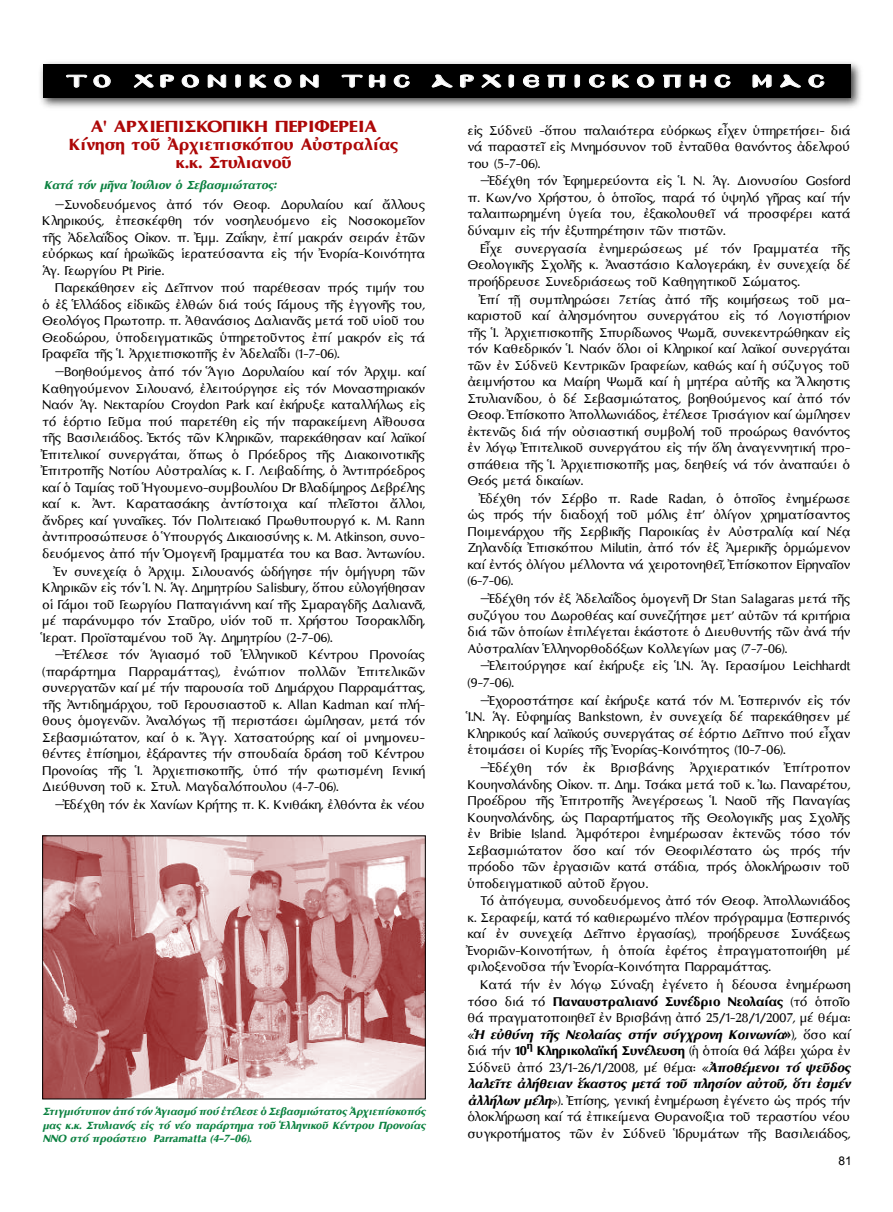
<style>
.page{position:relative;width:893px;height:1212px;background:#fff}
.page>*{position:absolute;margin:0;border:0;box-sizing:border-box;transform-origin:0 0}
.t1{font:700 21px/18px "Mg Optima UC Pol";color:#ad0707;text-align:center;scale:1.14 1}
.t2{font:21px "Mg Byzantine UC Pol Normal";letter-spacing:.22em;color:#fff;scale:1.25 1}
.t3{font:16.5px/16.5px "Mg Optima UC Pol";color:#000;text-align:justify}
.t4{font:italic 700 15px "Mg Optima UC Pol";color:#0b8140}
.t5{font:italic 700 13.5px/13.5px "Mg Optima UC Pol";color:#0b8140;text-align:justify}
.t6{font:12px "Arial";color:#000}
.s1{font-weight:700}
.s2{font-weight:700;font-style:italic}
</style>
<div class="page">
<img style="left:44px;top:838px;width:379px;height:259px">
<div style="left:38px;top:59px;width:827px;height:52px;background:#000;opacity:.75"></div>
<div style="left:43px;top:64px;width:807px;height:33px;background:#000"></div>
<svg style="left:66px;top:74px;width:45px;height:14px"></svg>
<svg style="left:133px;top:74px;width:21px;height:14px"></svg>
<svg style="left:160px;top:74px;width:14px;height:14px"></svg>
<svg style="left:181px;top:74px;width:18px;height:14px"></svg>
<svg style="left:207px;top:74px;width:19px;height:14px"></svg>
<svg style="left:235px;top:74px;width:6px;height:14px"></svg>
<svg style="left:249px;top:74px;width:18px;height:14px"></svg>
<svg style="left:274px;top:74px;width:18px;height:14px"></svg>
<svg style="left:300px;top:74px;width:19px;height:14px"></svg>
<svg style="left:341px;top:74px;width:22px;height:14px"></svg>
<svg style="left:369px;top:74px;width:17px;height:14px"></svg>
<svg style="left:393px;top:74px;width:17px;height:14px"></svg>
<svg style="left:431px;top:74px;width:22px;height:14px"></svg>
<svg style="left:460px;top:74px;width:14px;height:14px"></svg>
<svg style="left:481px;top:74px;width:20px;height:14px"></svg>
<svg style="left:508px;top:74px;width:6px;height:14px"></svg>
<svg style="left:523px;top:74px;width:17px;height:14px"></svg>
<svg style="left:547px;top:74px;width:19px;height:14px"></svg>
<svg style="left:574px;top:74px;width:6px;height:14px"></svg>
<svg style="left:589px;top:74px;width:16px;height:14px"></svg>
<svg style="left:612px;top:74px;width:17px;height:14px"></svg>
<svg style="left:637px;top:74px;width:17px;height:14px"></svg>
<svg style="left:663px;top:74px;width:19px;height:14px"></svg>
<svg style="left:689px;top:74px;width:17px;height:14px"></svg>
<svg style="left:714px;top:74px;width:17px;height:14px"></svg>
<svg style="left:752px;top:74px;width:20px;height:14px"></svg>
<svg style="left:780px;top:74px;width:21px;height:14px"></svg>
<svg style="left:808px;top:74px;width:17px;height:14px"></svg>
<p class="t2" style="left:67px;top:65px;width:610px">το χρονικον τησ αρχιεπισκοπησ μασ</p>
<p class="t1" style="left:69px;top:117px;width:290px">A' ΑΡΧΙΕΠΙΣΚΟΠΙΚΗ ΠΕΡΙΦΕΡΕΙΑ<br>Κίνηση τοῦ Ἀρχιεπισκόπου Αὐστραλίας κ.κ. Στυλιανοῦ</p>
<p class="t4" style="left:44px;top:177px;width:234px">Κατά τόν μῆνα Ἰούλιον ὁ Σεβασμιώτατος:</p>
<p class="t3" style="left:43px;top:196px;width:384px;text-indent:22px">Συνοδευόμενος ἀπό τόν Θεοφ. Δορυλαίου καί ἄλλους Κληρικούς, ἐπεσκέφθη τόν νοσηλευόμενο εἰς Νοσοκομεῖον τῆς Ἀδελαΐδος Οἰκον. π. Ἐμμ. Ζαΐκην, ἐπί μακράν σειράν ἐτῶν εὐόρκως καί ἡρωϊκῶς ἱερατεύσαντα εἰς τήν Ἐνορία-Κοινότητα Ἁγ. Γεωργίου Pt Pirie.</p>
<p class="t3" style="left:43px;top:280px;width:384px;text-indent:13px">Παρεκάθησεν εἰς Δεῖπνον πού παρέθεσαν πρός τιμήν του ὁ ἐξ Ἑλλάδος εἰδικῶς ἐλθών διά τούς Γάμους τῆς ἐγγονῆς του, Θεολόγος Πρωτοπρ. π. Ἀθανάσιος Δαλιανᾶς μετά τοῦ υἱοῦ του Θεοδώρου, ὑποδειγματικῶς ὑπηρετοῦντος ἐπί μακρόν εἰς τά Γραφεῖα τῆς Ἱ. Ἀρχιεπισκοπῆς ἐν Ἀδελαΐδι (1-7-06).</p>
<p class="t3" style="left:64px;top:364px;width:362px">Βοηθούμενος ἀπό τόν Ἅγιο Δορυλαίου καί τόν Ἀρχιμ. καί</p>
<p class="t3" style="left:43px;top:380px;width:384px">Καθηγούμενον Σιλουανό, ἐλειτούργησε εἰς τόν Μοναστηριακόν</p>
<p class="t3" style="left:43px;top:397px;width:384px">Ναόν Ἁγ. Νεκταρίου Croydon Park καί ἐκήρυξε καταλλήλως εἰς</p>
<p class="t3" style="left:43px;top:413px;width:384px">τό ἑόρτιο Γεῦμα πού παρετέθη εἰς τήν παρακείμενη Αἴθουσα</p>
<p class="t3" style="left:43px;top:430px;width:384px">τῆς Βασιλειάδος. Ἐκτός τῶν Κληρικῶν, παρεκάθησαν καί λαϊκοί</p>
<p class="t3" style="left:43px;top:446px;width:384px">Ἐπιτελικοί συνεργάται, ὅπως ὁ Πρόεδρος τῆς Διακοινοτικῆς</p>
<p class="t3" style="left:43px;top:463px;width:384px">Ἐπιτροπῆς Νοτίου Αὐστραλίας κ. Γ. Λειβαδίτης, ὁ Ἀντιπρόεδρος</p>
<p class="t3" style="left:43px;top:479px;width:384px">καί ὁ Ταμίας τοῦ Ἡγουμενο-συμβουλίου Dr Βλαδίμηρος Δεβρέλης</p>
<p class="t3" style="left:43px;top:496px;width:384px">καί κ. Ἀντ. Καρατασάκης ἀντίστοιχα καί πλεῖστοι ἄλλοι,</p>
<p class="t3" style="left:43px;top:512px;width:384px">ἄνδρες καί γυναῖκες. Τόν Πολιτειακό Πρωθυπουργό κ. M. Rann</p>
<p class="t3" style="left:43px;top:529px;width:384px">ἀντιπροσώπευσε ὁ Ὑπουργός Δικαιοσύνης κ. M. Atkinson, συνο-</p>
<p class="t3" style="left:43px;top:545px;width:384px">δευόμενος ἀπό τήν Ὁμογενῆ Γραμματέα του κα Βασ. Ἀντωνίου.</p>
<p class="t3" style="left:55px;top:563px;width:371px">Ἐν συνεχείᾳ ὁ Ἀρχιμ. Σιλουανός ὡδήγησε τήν ὁμήγυρη τῶν</p>
<p class="t3" style="left:43px;top:579px;width:384px">Κληρικῶν εἰς τόν Ἱ. Ν. Ἁγ. Δημητρίου Salisbury, ὅπου εὐλογήθησαν</p>
<p class="t3" style="left:43px;top:596px;width:384px">οἱ Γάμοι τοῦ Γεωργίου Παπαγιάννη καί τῆς Σμαραγδῆς Δαλιανᾶ,</p>
<p class="t3" style="left:43px;top:612px;width:384px">μέ παράνυμφο τόν Σταῦρο, υἱόν τοῦ π. Χρήστου Τσορακλίδη,</p>
<p class="t3" style="left:43px;top:629px;width:292px">Ἱερατ. Προϊσταμένου τοῦ Ἁγ. Δημητρίου (2-7-06).</p>
<p class="t3" style="left:64px;top:647px;width:362px">Ἐτέλεσε τόν Ἁγιασμό τοῦ Ἑλληνικοῦ Κέντρου Προνοίας</p>
<p class="t3" style="left:43px;top:663px;width:384px">(παράρτημα Παρραμάττας), ἐνώπιον πολλῶν Ἐπιτελικῶν</p>
<p class="t3" style="left:43px;top:680px;width:384px">συνεργατῶν καί μέ τήν παρουσία τοῦ Δημάρχου Παρραμάττας,</p>
<p class="t3" style="left:43px;top:696px;width:384px">τῆς Ἀντιδημάρχου, τοῦ Γερουσιαστοῦ κ. Allan Kadman καί πλή-</p>
<p class="t3" style="left:43px;top:713px;width:384px">θους ὁμογενῶν. Ἀναλόγως τῇ περιστάσει ὡμίλησαν, μετά τόν</p>
<p class="t3" style="left:43px;top:729px;width:384px">Σεβασμιώτατον, καί ὁ κ. Ἄγγ. Χατσατούρης καί οἱ μνημονευ-</p>
<p class="t3" style="left:43px;top:746px;width:384px">θέντες ἐπίσημοι, ἐξάραντες τήν σπουδαία δράση τοῦ Κέντρου</p>
<p class="t3" style="left:43px;top:762px;width:384px">Προνοίας τῆς Ἱ. Ἀρχιεπισκοπῆς, ὑπό τήν φωτισμένη Γενική</p>
<p class="t3" style="left:43px;top:779px;width:298px">Διεύθυνση τοῦ κ. Στυλ. Μαγδαλόπουλου (4-7-06).</p>
<p class="t3" style="left:64px;top:796px;width:362px">Ἐδέχθη τόν ἐκ Χανίων Κρήτης π. Κ. Κνιθάκη, ἐλθόντα ἐκ νέου</p>
<p class="t5" style="left:43px;top:1105px;width:384px">Στιγμιότυπον ἀπό τόν Ἁγιασμό πού ἐτέλεσε ὁ Σεβασμιώτατος Ἀρχιεπίσκοπός μας κ.κ. Στυλιανός εἰς τό νέο παράρτημα τοῦ Ἑλληνικοῦ Κέντρου Προνοίας ΝΝΟ στό προάστειο Parramatta (4-7-06).</p>
<p class="t3" style="left:468px;top:122px;width:384px">εἰς Σύδνεϋ -ὅπου παλαιότερα εὐόρκως εἶχεν ὑπηρετήσει- διά νά παραστεῖ εἰς Μνημόσυνον τοῦ ἐνταῦθα θανόντος ἀδελφού του (5-7-06).</p>
<p class="t3" style="left:468px;top:173px;width:384px;text-indent:22px">Ἐδέχθη τόν Ἐφημερεύοντα εἰς Ἱ. Ν. Ἁγ. Διονυσίου Gosford π. Κων/νο Χρήστου, ὁ ὁποῖος, παρά τό ὑψηλό γῆρας καί τήν ταλαιπωρημένη ὑγεία του, ἐξακολουθεῖ νά προσφέρει κατά δύναμιν εἰς τήν ἐξυπηρέτησιν τῶν πιστῶν.</p>
<p class="t3" style="left:468px;top:240px;width:384px;text-indent:13px">Εἶχε συνεργασία ἐνημερώσεως μέ τόν Γραμματέα τῆς Θεολογικῆς Σχολῆς κ. Ἀναστάσιο Καλογεράκη, ἐν συνεχείᾳ δέ προήδρευσε Συνεδριάσεως τοῦ Καθηγητικοῦ Σώματος.</p>
<p class="t3" style="left:468px;top:291px;width:384px;text-indent:13px">Ἐπί τῇ συμπληρώσει 7ετίας ἀπό τῆς κοιμήσεως τοῦ μα&shy;καριστοῦ καί ἀλησμόνητου συνεργάτου εἰς τό Λογιστήριον τῆς Ἱ. Ἀρχιεπισκοπῆς Σπυρίδωνος Ψωμᾶ, συνεκεντρώθηκαν εἰς τόν Καθεδρικόν Ἱ. Ναόν ὅλοι οἱ Κληρικοί καί λαϊκοί συνεργάται τῶν ἐν Σύδνεϋ Κεντρικῶν Γραφείων, καθώς καί ἡ σύζυγος τοῦ ἀειμνήστου κα Μαίρη Ψωμᾶ καί ἡ μητέρα αὐτῆς κα Ἄλκηστις Στυλιανίδου, ὁ δέ Σεβασμιώτατος, βοηθούμενος καί ἀπό τόν Θεοφ. Ἐπίσκοπο Ἀπολλωνιάδος, ἐτέλεσε Τρισάγιον καί ὡμίλησεν ἐκτενῶς διά τήν οὐσιαστική συμβολή τοῦ προώρως θανόντος ἐν λόγῳ Ἐπιτελικοῦ συνεργάτου εἰς τήν ὅλη ἀναγεννητική προ&shy;σπάθεια τῆς Ἱ. Ἀρχιεπισκοπῆς μας, δεηθείς νά τόν ἀναπαύει ὁ Θεός μετά δικαίων.</p>
<p class="t3" style="left:468px;top:490px;width:384px;text-indent:13px">Ἐδέχθη τόν Σέρβο π. Rade Radan, ὁ ὁποῖος ἐνημέρωσε ὡς πρός τήν διαδοχή τοῦ μόλις ἐπ’ ὀλίγον χρηματίσαντος Ποιμενάρχου τῆς Σερβικῆς Παροικίας ἐν Αὐστραλίᾳ καί Νέᾳ Ζηλανδίᾳ Ἐπισκόπου Milutin, ἀπό τόν ἐξ Ἀμερικῆς ὁρμώμενον καί ἐντός ὀλίγου μέλλοντα νά χειροτονηθεῖ, Ἐπίσκοπον Εἰρηναῖον (6-7-06).</p>
<p class="t3" style="left:468px;top:591px;width:384px;text-indent:22px">Ἐδέχθη τόν ἐξ Ἀδελαΐδος ὁμογενῆ Dr Stan Salagaras μετά τῆς συζύγου του Δωροθέας καί συνεζήτησε μετ’ αὐτῶν τά κριτήρια διά τῶν ὁποίων ἐπιλέγεται ἑκάστοτε ὁ Διευθυντής τῶν ἀνά τήν Αὐστραλίαν Ἑλληνορθοδόξων Κολλεγίων μας (7-7-06).</p>
<p class="t3" style="left:468px;top:658px;width:384px;text-indent:22px">Ἐλειτούργησε καί ἐκήρυξε εἰς Ἱ.Ν. Ἁγ. Γερασίμου Leichhardt (9-7-06).</p>
<p class="t3" style="left:468px;top:692px;width:384px;text-indent:22px">Ἐχοροστάτησε καί ἐκήρυξε κατά τόν Μ. Ἑσπερινόν εἰς τόν Ἱ.Ν. Ἁγ. Εὐφημίας Bankstown, ἐν συνεχείᾳ δέ παρεκάθησεν μέ Κληρικούς καί λαϊκούς συνεργάτας σέ ἑόρτιο Δεῖπνο πού εἶχαν ἑτοιμάσει οἱ Κυρίες τῆς Ἐνορίας-Κοινότητος (10-7-06).</p>
<p class="t3" style="left:468px;top:759px;width:384px;text-indent:22px">Ἐδέχθη τόν ἐκ Βρισβάνης Ἀρχιερατικόν Ἐπίτροπον Κουηνσλάνδης Οἰκον. π. Δημ. Τσάκα μετά τοῦ κ. Ἰω. Παναρέτου, Προέδρου τῆς Ἐπιτροπῆς Ἀνεγέρσεως Ἱ. Ναοῦ τῆς Παναγίας Κουηνσλάνδης, ὡς Παραρτήματος τῆς Θεολογικῆς μας Σχολῆς ἐν Bribie Island. Ἀμφότεροι ἐνημέρωσαν ἐκτενῶς τόσο τόν Σεβασμιώτατον ὅσο καί τόν Θεοφιλέστατο ὡς πρός τήν πρόοδο τῶν ἐργασιῶν κατά στάδια, πρός ὁλοκλήρωσιν τοῦ ὑποδειγματικοῦ αὐτοῦ ἔργου.</p>
<p class="t3" style="left:468px;top:893px;width:384px;text-indent:13px">Τό ἀπόγευμα, συνοδευόμενος ἀπό τόν Θεοφ. Ἀπολλωνιάδος κ. Σεραφείμ, κατά τό καθιερωμένο πλέον πρόγραμμα (Ἑσπερινός καί ἐν συνεχείᾳ Δεῖπνο ἐργασίας), προήδρευσε Συνάξεως Ἐνοριῶν-Κοινοτήτων, ἡ ὁποία ἐφέτος ἐπραγματοποιήθη μέ φιλοξενοῦσα τήν Ἐνορία-Κοινότητα Παρραμάττας.</p>
<p class="t3" style="left:468px;top:976px;width:384px;text-indent:13px">Κατά τήν ἐν λόγῳ Σύναξη ἐγένετο ἡ δέουσα ἐνημέρωση τόσο διά τό <span class="s1">Παναυστραλιανό Συνέδριο Νεολαίας</span> (τό ὁποῖο θά πραγματοποιηθεῖ ἐν Βρισβάνῃ ἀπό 25/1-28/1/2007, μέ θέμα: «<span class="s2">Ἡ εὐθύνη τῆς Νεολαίας στήν σύγχρονη Κοινωνία</span><span class="s1">»</span>), ὅσο καί διά τήν <span class="s1">10</span><sup>η</sup> <span class="s1">Κληρικολαϊκή Συνέλευση</span> (ἡ ὁποία θά λάβει χώρα ἐν Σύδνεϋ ἀπό 23/1-26/1/2008, μέ θέμα: «<span class="s2">Ἀποθέμενοι τό ψεῦδος λαλεῖτε ἀλήθειαν ἕκαστος μετά τοῦ πλησίον αὐτοῦ, ὅτι ἐσμέν ἀλλήλων μέλη</span>»). Ἐπίσης, γενική ἐνημέρωση ἐγένετο ὡς πρός τήν ὁλοκλήρωση καί τά ἐπικείμενα Θυρανοίξια τοῦ τεραστίου νέου συγκροτήματος τῶν ἐν Σύδνεϋ Ἱδρυμάτων τῆς Βασιλειάδος,</p>
<p class="t6" style="left:839px;top:1153px;width:15px">81</p>
</div>
